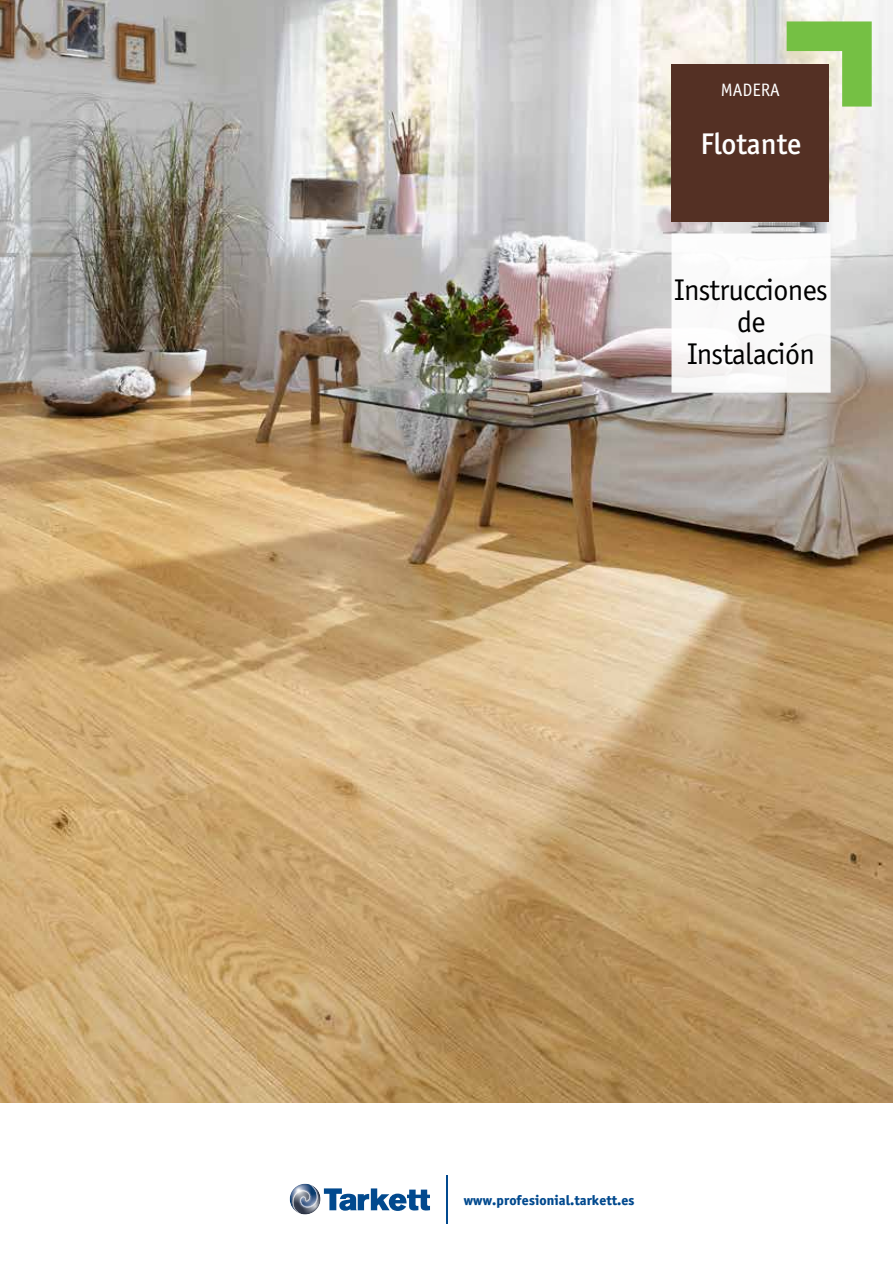
<style>
.page{position:relative;width:893px;height:1263px;background:#fff}
.page>*{position:absolute;margin:0;border:0;box-sizing:border-box;transform-origin:0 0}
.t1{font:30px/32px "Officina Sans ITC Pro";letter-spacing:-.02em;color:#000;text-align:center}
.t2{font:500 30px "Officina Sans ITC Pro";color:#fff}
.t3{font:18px "Officina Sans ITC Pro";color:#fff}
.t4{font:800 13.8px "Officina Sans ITC Pro";letter-spacing:.005em;color:#01498e}
</style>
<div class="page">
<img style="left:0;top:0;width:893px;height:1103px">
<div style="left:671px;top:64px;width:158px;height:157px;background:#543024"></div>
<div style="left:671px;top:234px;width:160px;height:159px;background:#fff;border:2px solid #fff"></div>
<svg style="left:787px;top:21px;width:85px;height:86px"></svg>
<img style="left:290px;top:1184px;width:31px;height:30px;border-radius:50%">
<img style="left:293px;top:1184px;width:25px;height:30px">
<svg style="left:324px;top:1188px;width:106px;height:23px"></svg>
<hr style="left:446px;top:1175px;width:1px;height:48px;background:#01498e">
<h2 class="t3" style="left:721px;top:79px;width:61px">MADERA</h2>
<h1 class="t2" style="left:700px;top:126px;width:102px">Flotante</h1>
<h1 class="t1" style="left:675px;top:274px;width:155px">Instrucciones de<br>Instalación</h1>
<p class="t4" style="left:464px;top:1195px;width:172px">www.profesionial.tarkett.es</p>
</div>
